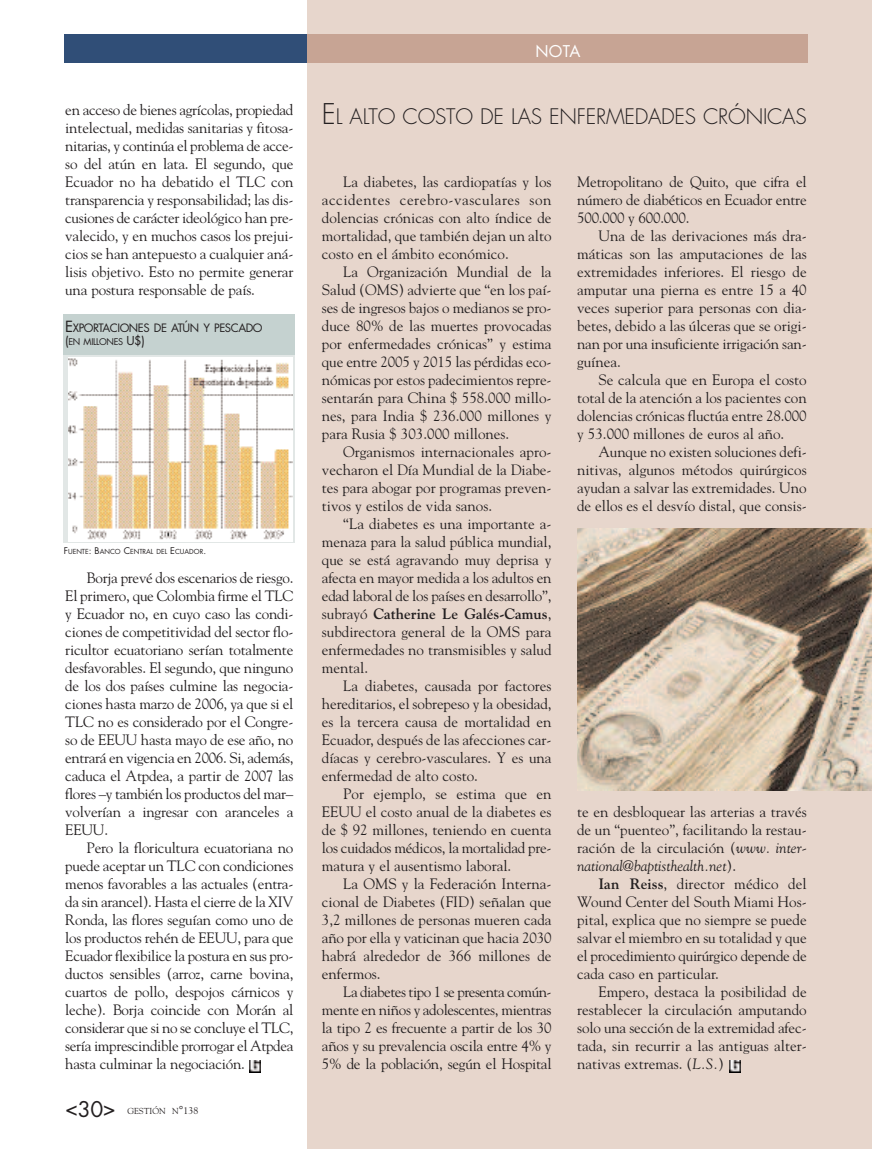
<style>
.page{position:relative;width:872px;height:1149px;background:#fff}
.page>*{position:absolute;margin:0;border:0;box-sizing:border-box;transform-origin:0 0}
.t1{font:21px "Futura";color:#231f20}
.t2{font:300 20.85px "Futura";letter-spacing:-.01em;color:#231f20}
.t3{font:15.75px "Futura";color:#fff}
.t4{font:15px/18px "Goudy";color:#231f20;text-align:justify}
.t5{font:11.25px "Futura";letter-spacing:-.04em;color:#231f20}
.t6{font:9px "Futura";letter-spacing:-.04em;color:#231f20}
.t7{font:8.7px "Goudy";color:#231f20}
.t8{font:6.75px "Futura";color:#231f20}
.s1{font-size:15px}
.s2{font-size:12px}
.s3{font-size:9px}
.s4{font-size:11.55px}
.s5{font-size:9.75px}
.s6{font-size:27.75px}
.s7{font-weight:700}
.s8{font-style:italic}
</style>
<div class="page">
<div style="left:308px;top:0;width:564px;height:1148px;background:#e7d6cc"></div>
<div style="left:64px;top:34px;width:256px;height:29px;background:#304e77"></div>
<div style="left:308px;top:34px;width:500px;height:29px;background:#c7a494"></div>
<svg style="left:64px;top:354px;width:231px;height:188px;fill:#e2e7e6"></svg>
<img style="left:68px;top:357px;width:224px;height:184px">
<div style="left:64px;top:314px;width:231px;height:40px;background:#c5d2d0"></div>
<img style="left:577px;top:528px;width:295px;height:262px">
<svg style="left:250px;top:1060px;width:10px;height:11px"></svg>
<svg style="left:730px;top:1060px;width:10px;height:11px"></svg>
<p class="t4" style="left:65px;top:100px;width:230px">en acceso de bienes agrícolas, propiedad intelectual, medidas sanitarias y fitosa&shy;nitarias, y continúa el problema de acce&shy;so del atún en lata. El segundo, que Ecuador no ha debatido el TLC con transparencia y responsabilidad; las dis&shy;cusiones de carácter ideológico han pre&shy;valecido, y en muchos casos los prejui&shy;cios se han antepuesto a cualquier aná&shy;lisis objetivo. Esto no permite generar una postura responsable de país.</p>
<p class="t5" style="left:65px;top:322px;width:199px"><span class="s1">E</span>XPORTACIONES DE ATÚN Y PESCADO</p>
<p class="t6" style="left:65px;top:338px;width:81px"><span class="s2">(</span>EN MILLONES <span class="s2">U$)</span></p>
<p class="t8" style="left:64px;top:548px;width:144px"><span class="s3">F</span>UENTE<span class="s3">: B</span>ANCO <span class="s3">C</span>ENTRAL DEL <span class="s3">E</span>CUADOR<span class="s3">.</span></p>
<p class="t4" style="left:65px;top:568px;width:230px;text-indent:21px">Borja prevé dos escenarios de riesgo.<br>El primero, que Colombia firme el TLC y Ecuador no, en cuyo caso las condi&shy;ciones de competitividad del sector flo&shy;ricultor ecuatoriano serían totalmente desfavorables. El segundo, que ninguno de los dos países culmine las negocia&shy;ciones hasta marzo de 2006, ya que si el TLC no es considerado por el Congre&shy;so de EEUU hasta mayo de ese año, no entrará en vigencia en 2006. Si, además, caduca el Atpdea, a partir de 2007 las flores –y también los productos del mar– volverían a ingresar con aranceles a EEUU.</p>
<p class="t4" style="left:65px;top:838px;width:230px;text-indent:21px">Pero la floricultura ecuatoriana no puede aceptar un TLC con condiciones menos favorables a las actuales (entra&shy;da sin arancel). Hasta el cierre de la XIV Ronda, las flores seguían como uno de los productos rehén de EEUU, para que Ecuador flexibilice la postura en sus pro&shy;ductos sensibles (arroz, carne bovina, cuartos de pollo, despojos cárnicos y leche). Borja coincide con Morán al considerar que si no se concluye el TLC, sería imprescindible prorrogar el Atpdea hasta culminar la negociación.</p>
<h1 class="t1" style="left:65px;top:1098px;width:52px">&lt;30&gt;</h1>
<p class="t7" style="left:127px;top:1104px;width:72px">GESTIÓN N<span class="s4">°</span><span class="s5">138</span></p>
<p class="t3" style="left:535px;top:44px;width:47px">NOTA</p>
<h2 class="t2" style="left:322px;top:107px;width:486px"><span class="s6">E</span>L ALTO COSTO DE LAS ENFERMEDADES CRÓNICAS</h2>
<p class="t4" style="left:322px;top:172px;width:231px;text-indent:21px">La diabetes, las cardiopatías y los accidentes cerebro-vasculares son dolencias crónicas con alto índice de mortalidad, que también dejan un alto costo en el ámbito económico.</p>
<p class="t4" style="left:322px;top:262px;width:231px;text-indent:21px">La Organización Mundial de la Salud (OMS) advierte que “en los paí&shy;ses de ingresos bajos o medianos se pro&shy;duce 80% de las muertes provocadas por enfermedades crónicas” y estima que entre 2005 y 2015 las pérdidas eco&shy;nómicas por estos padecimientos repre&shy;sentarán para China $ 558.000 millo&shy;nes, para India $ 236.000 millones y para Rusia $ 303.000 millones.</p>
<p class="t4" style="left:322px;top:442px;width:231px;text-indent:21px">Organismos internacionales apro&shy;vecharon el Día Mundial de la Diabe&shy;tes para abogar por programas preven&shy;tivos y estilos de vida sanos.</p>
<p class="t4" style="left:322px;top:514px;width:231px;text-indent:21px">“La diabetes es una importante a&shy;menaza para la salud pública mundial, que se está agravando muy deprisa y afecta en mayor medida a los adultos en edad laboral de los países en desarrollo”, subrayó <span class="s7">Catherine Le Galés-Camus</span>, subdirectora general de la OMS para enfermedades no transmisibles y salud mental.</p>
<p class="t4" style="left:322px;top:676px;width:231px;text-indent:21px">La diabetes, causada por factores hereditarios, el sobrepeso y la obesidad, es la tercera causa de mortalidad en Ecuador, después de las afecciones car&shy;díacas y cerebro-vasculares. Y es una enfermedad de alto costo.</p>
<p class="t4" style="left:322px;top:784px;width:231px;text-indent:21px">Por ejemplo, se estima que en EEUU el costo anual de la diabetes es de $ 92 millones, teniendo en cuenta los cuidados médicos, la mortalidad pre&shy;matura y el ausentismo laboral.</p>
<p class="t4" style="left:322px;top:874px;width:231px;text-indent:21px">La OMS y la Federación Interna&shy;cional de Diabetes (FID) señalan que 3,2 millones de personas mueren cada año por ella y vaticinan que hacia 2030 habrá alrededor de 366 millones de enfermos.</p>
<p class="t4" style="left:322px;top:982px;width:231px;text-indent:21px">La diabetes tipo 1 se presenta común&shy;mente en niños y adolescentes, mientras la tipo 2 es frecuente a partir de los 30 años y su prevalencia oscila entre 4% y 5% de la población, según el Hospital</p>
<p class="t4" style="left:577px;top:172px;width:231px">Metropolitano de Quito, que cifra el número de diabéticos en Ecuador entre 500.000 y 600.000.</p>
<p class="t4" style="left:577px;top:226px;width:231px;text-indent:21px">Una de las derivaciones más dra&shy;máticas son las amputaciones de las extremidades inferiores. El riesgo de amputar una pierna es entre 15 a 40 veces superior para personas con dia&shy;betes, debido a las úlceras que se origi&shy;nan por una insuficiente irrigación san&shy;guínea.</p>
<p class="t4" style="left:577px;top:370px;width:231px;text-indent:21px">Se calcula que en Europa el costo total de la atención a los pacientes con dolencias crónicas fluctúa entre 28.000 y 53.000 millones de euros al año.</p>
<p class="t4" style="left:577px;top:442px;width:231px;text-indent:21px">Aunque no existen soluciones defi&shy;nitivas, algunos métodos quirúrgicos ayudan a salvar las extremidades. Uno de ellos es el desvío distal, que consis-</p>
<p class="t4" style="left:577px;top:802px;width:231px">te en desbloquear las arterias a través de un “puenteo”, facilitando la restau&shy;ración de la circulación (<span class="s8">www. inter&shy;national@baptisthealth.net</span>).</p>
<p class="t4" style="left:577px;top:874px;width:231px;text-indent:21px"><span class="s7">Ian Reiss</span>, director médico del Wound Center del South Miami Hos&shy;pital, explica que no siempre se puede salvar el miembro en su totalidad y que el procedimiento quirúrgico depende de cada caso en particular.</p>
<p class="t4" style="left:577px;top:982px;width:231px;text-indent:21px">Empero, destaca la posibilidad de restablecer la circulación amputando solo una sección de la extremidad afec&shy;tada, sin recurrir a las antiguas alter&shy;nativas extremas. (<span class="s8">L.S.</span>)</p>
</div>
